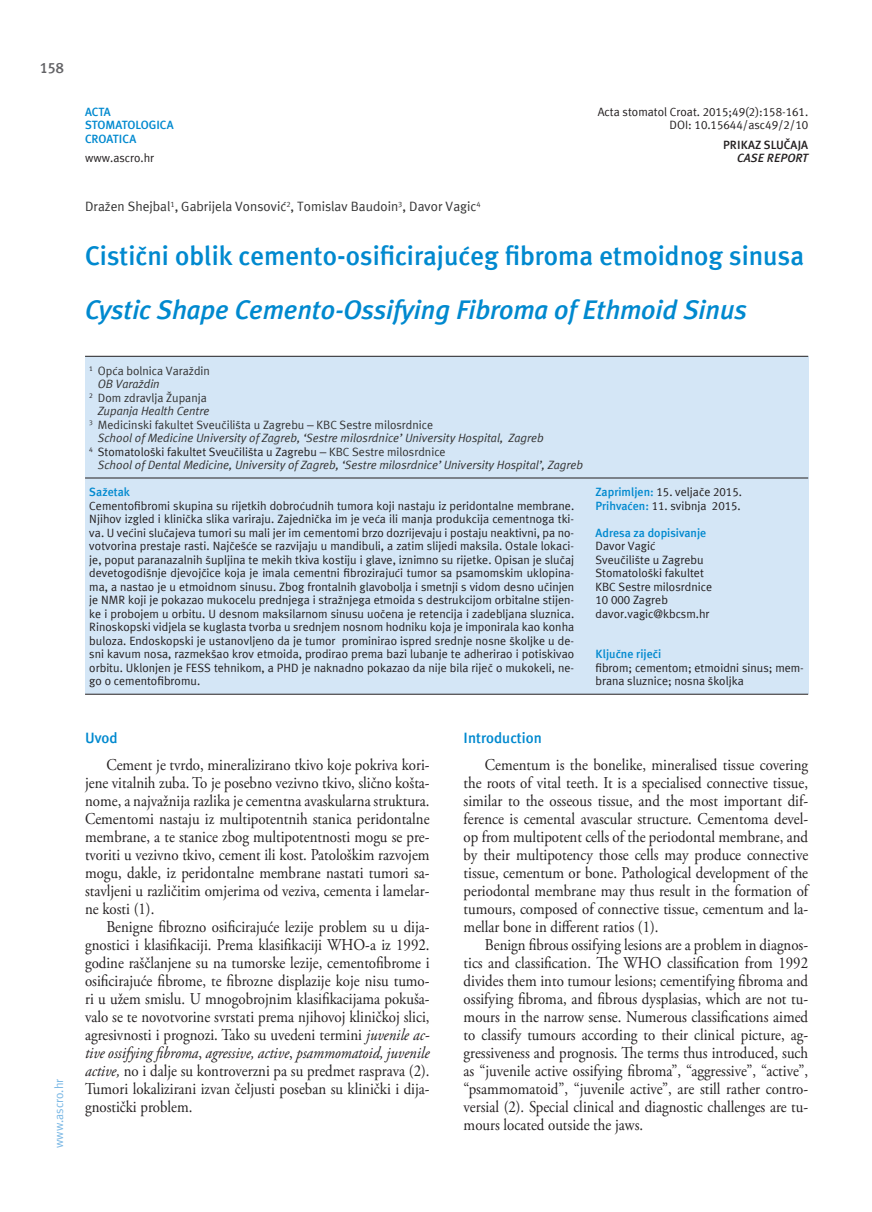
<style>
.page{position:relative;width:872px;height:1212px;background:#fff}
.page>*{position:absolute;margin:0;border:0;box-sizing:border-box;transform-origin:0 0}
.t1{font:700 27px "Meta ASC";color:#0089cf}
.t2{font:italic 700 27px "Meta ASC";letter-spacing:-.005em;color:#0089cf}
.t3{font:16.5px/18px "Adobe Garamond Pro";color:#231f20;text-align:justify;scale:.9 1}
.t4{font:700 15px "Meta ASC";color:#0089cf}
.t5{font:700 15px "Meta ASC";color:#636366}
.t6{font:13.5px "Meta ASC";color:#333}
.t7{font:12px/13.5px "Meta ASC";color:#231f20}
.t8{font:italic 12px "Meta ASC";color:#333}
.t9{font:12px "Meta ASC";color:#333}
.t10{font:700 12px/13.5px "Meta ASC";color:#0089cf}
.t11{font:700 12px "Meta ASC";color:#231f20}
.t12{font:12px "Meta ASC";color:#77b6e4}
.t13{font:italic 700 12px "Meta ASC";letter-spacing:.01em;color:#231f20}
.s1{color:#231f20}
.s2{color:#333}
.s3{font-weight:700;color:#0089cf}
.s4{font-style:italic}
</style>
<div class="page">
<div style="left:85px;top:356px;width:723px;height:338px;background:#d4e6f6"></div>
<hr style="left:85px;top:356px;width:723px;height:1px;background:#231f20">
<hr style="left:85px;top:478px;width:723px;height:1px;background:#231f20">
<hr style="left:85px;top:694px;width:723px;height:1px;background:#231f20">
<p class="t5" style="left:40px;top:59px;width:26px">158</p>
<p class="t12" style="left:52px;top:1148px;width:71px;rotate:-90deg">www.ascro.hr</p>
<p class="t10" style="left:85px;top:105px;width:90px">ACTA<br>STOMATOLOGICA<br>CROATICA</p>
<p class="t7" style="left:85px;top:151px;width:71px">www.ascro.hr</p>
<p class="t7" style="left:598px;top:105px;width:212px;text-align:right">Acta stomatol Croat. 2015;49(2):158-161.<br>DOI: 10.15644/asc49/2/10</p>
<p class="t11" style="left:723px;top:138px;width:87px">PRIKAZ SLUČAJA</p>
<p class="t13" style="left:737px;top:151px;width:73px">CASE REPORT</p>
<p class="t6" style="left:85px;top:199px;width:397px">Dražen Shejbal<sup>1</sup>, Gabrijela Vonsović<sup>2</sup>, Tomislav Baudoin<sup>3</sup>, Davor Vagic<sup>4</sup></p>
<h1 class="t1" style="left:85px;top:240px;width:720px">Cistični oblik cemento-osificirajućeg fibroma etmoidnog sinusa</h1>
<h1 class="t2" style="left:85px;top:294px;width:663px">Cystic Shape Cemento-Ossifying Fibroma of Ethmoid Sinus</h1>
<p class="t9" style="left:89px;top:363px;width:122px"><sup>1</sup> Opća bolnica Varaždin</p>
<p class="t8" style="left:98px;top:377px;width:63px">OB Varaždin</p>
<p class="t9" style="left:89px;top:390px;width:119px"><sup>2</sup> Dom zdravlja Županja</p>
<p class="t8" style="left:98px;top:404px;width:113px">Zupanja Health Centre</p>
<p class="t9" style="left:89px;top:417px;width:345px"><sup>3</sup> Medicinski fakultet Sveučilišta u Zagrebu <span class="s1">–</span> KBC Sestre milosrdnice</p>
<p class="t8" style="left:98px;top:431px;width:447px">School of Medicine University of Zagreb, ‘Sestre milosrdnice’ University Hospital, Zagreb</p>
<p class="t7" style="left:89px;top:444px;width:358px"><sup>4</sup> Stomatološki fakultet Sveučilišta u Zagrebu – <span class="s2">KBC Sestre milosrdnice</span></p>
<p class="t8" style="left:98px;top:458px;width:486px">School of Dental Medicine, University of Zagreb, ‘Sestre milosrdnice’ University Hospital’, Zagreb</p>
<p class="t10" style="left:89px;top:485px;width:42px">Sažetak</p>
<p class="t7" style="left:89px;top:499px;width:486px;text-align:justify">Cementofibromi skupina su rijetkih dobroćudnih tumora koji nastaju iz peridontalne membrane.<br>Njihov izgled i klinička slika variraju. Zajednička im je veća ili manja produkcija cementnoga tki&shy;va. U većini slučajeva tumori su mali jer im cementomi brzo dozrijevaju i postaju neaktivni, pa no&shy;votvorina prestaje rasti. Najčešće se razvijaju u mandibuli, a zatim slijedi maksila. Ostale lokaci&shy;je, poput paranazalnih šupljina te mekih tkiva kostiju i glave, iznimno su rijetke. Opisan je slučaj devetogodišnje djevojčice koja je imala cementni fibrozirajući tumor sa psamomskim uklopina&shy;ma, a nastao je u etmoidnom sinusu. Zbog frontalnih glavobolja i smetnji s vidom desno učinjen je NMR koji je pokazao mukocelu prednjega i stražnjega etmoida s destrukcijom orbitalne stijen&shy;ke i probojem u orbitu. U desnom maksilarnom sinusu uočena je retencija i zadebljana sluznica.<br>Rinoskopski vidjela se kuglasta tvorba u srednjem nosnom hodniku koja je imponirala kao konha buloza. Endoskopski je ustanovljeno da je tumor prominirao ispred srednje nosne školjke u de&shy;sni kavum nosa, razmekšao krov etmoida, prodirao prema bazi lubanje te adherirao i potiskivao orbitu. Uklonjen je FESS tehnikom, a PHD je naknadno pokazao da nije bila riječ o mukokeli, ne&shy;go o cementofibromu.</p>
<p class="t7" style="left:595px;top:485px;width:148px"><span class="s3">Zaprimljen:</span> 15. veljače 2015.<br><span class="s3">Prihvaćen:</span> 11. svibnja 2015.</p>
<p class="t10" style="left:595px;top:526px;width:112px">Adresa za dopisivanje</p>
<p class="t7" style="left:595px;top:539px;width:118px">Davor Vagić<br>Sveučilište u Zagrebu<br>Stomatološki fakultet<br>KBC Sestre milosrdnice<br>10 000 Zagreb davor.vagic@kbcsm.hr</p>
<p class="t10" style="left:595px;top:647px;width:67px">Ključne riječi</p>
<p class="t7" style="left:595px;top:661px;width:210px">fibrom; cementom; etmoidni sinus; mem&shy;brana sluznice; nosna školjka</p>
<p class="t4" style="left:85px;top:729px;width:34px">Uvod</p>
<p class="t3" style="left:85px;top:756px;width:384px;text-indent:21px">Cement je tvrdo, mineralizirano tkivo koje pokriva kori&shy;jene vitalnih zuba. To je posebno vezivno tkivo, slično košta&shy;nome, a najvažnija razlika je cementna avaskularna struktura.<br>Cementomi nastaju iz multipotentnih stanica peridontalne membrane, a te stanice zbog multipotentnosti mogu se pre&shy;tvoriti u vezivno tkivo, cement ili kost. Patološkim razvojem mogu, dakle, iz peridontalne membrane nastati tumori sa&shy;stavljeni u različitim omjerima od veziva, cementa i lamelar&shy;ne kosti (1).</p>
<p class="t3" style="left:85px;top:918px;width:384px;text-indent:21px">Benigne fibrozno osificirajuće lezije problem su u dija&shy;gnostici i klasifikaciji. Prema klasifikaciji WHO-a iz 1992. godine raščlanjene su na tumorske lezije, cementofibrome i osificirajuće fibrome, te fibrozne displazije koje nisu tumo&shy;ri u užem smislu. U mnogobrojnim klasifikacijama pokuša&shy;valo se te novotvorine svrstati prema njihovoj kliničkoj slici, agresivnosti i prognozi. Tako su uvedeni termini <span class="s4">juvenile ac&shy;tive ossifying fibroma</span>, <span class="s4">agressive, active</span>, <span class="s4">psammomatoid, juvenile active,</span> no i dalje su kontroverzni pa su predmet rasprava (2).<br>Tumori lokalizirani izvan čeljusti poseban su klinički i dija&shy;gnostički problem.</p>
<p class="t4" style="left:463px;top:729px;width:80px">Introduction</p>
<p class="t3" style="left:463px;top:756px;width:384px;text-indent:21px">Cementum is the bonelike, mineralised tissue covering the roots of vital teeth. It is a specialised connective tissue, similar to the osseous tissue, and the most important dif&shy;ference is cemental avascular structure. Cementoma devel&shy;op from multipotent cells of the periodontal membrane, and by their multipotency those cells may produce connective tissue, cementum or bone. Pathological development of the periodontal membrane may thus result in the formation of tumours, composed of connective tissue, cementum and la&shy;mellar bone in different ratios (1).</p>
<p class="t3" style="left:463px;top:936px;width:384px;text-indent:21px">Benign fibrous ossifying lesions are a problem in diagnos&shy;tics and classification. The WHO classification from 1992 divides them into tumour lesions; cementifying fibroma and ossifying fibroma, and fibrous dysplasias, which are not tu&shy;mours in the narrow sense. Numerous classifications aimed to classify tumours according to their clinical picture, ag&shy;gressiveness and prognosis. The terms thus introduced, such as “juvenile active ossifying fibroma”, “aggressive”, “active”, “psammomatoid”, “juvenile active”, are still rather contro&shy;versial (2). Special clinical and diagnostic challenges are tu&shy;mours located outside the jaws.</p>
</div>
